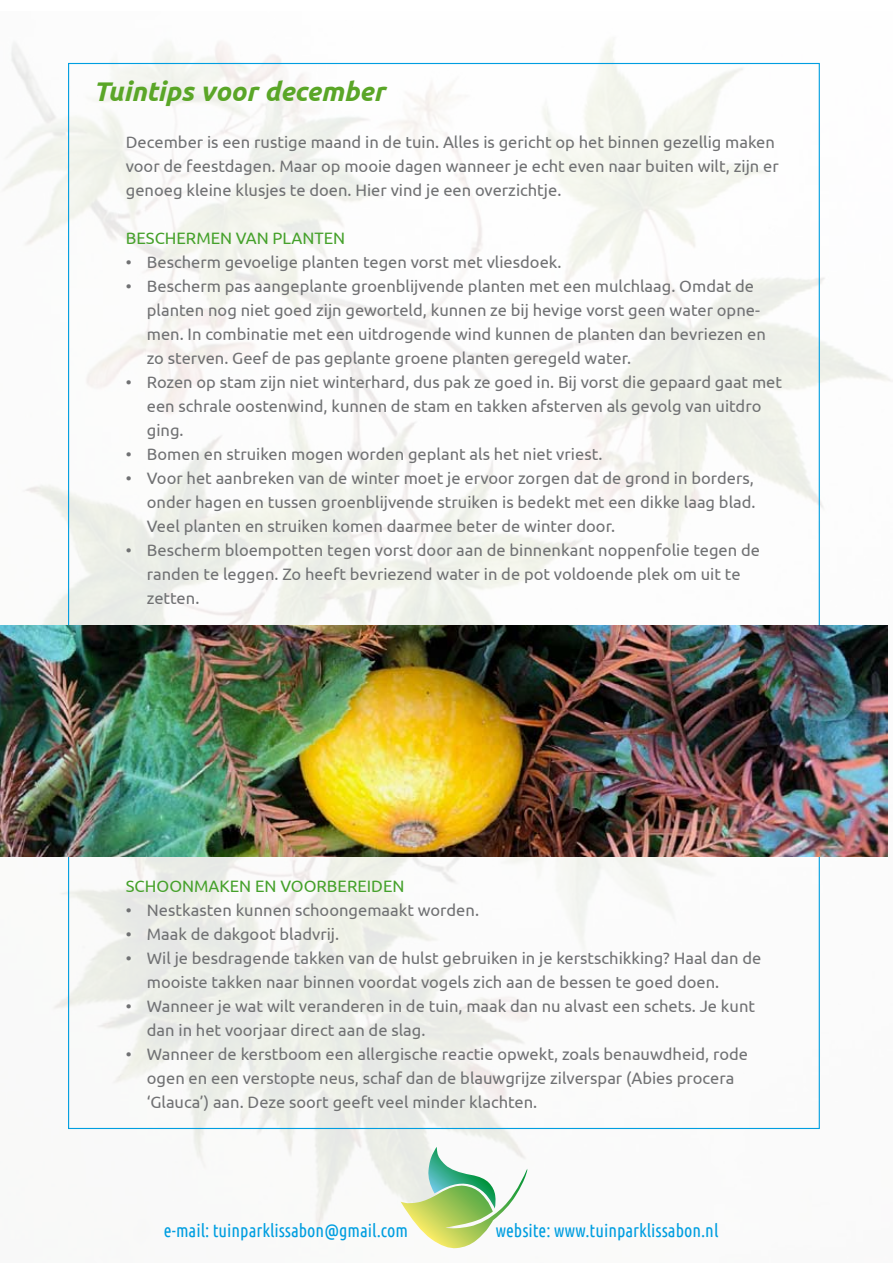
<style>
.page{position:relative;width:893px;height:1263px;background:#fff}
.page>*{position:absolute;margin:0;border:0;box-sizing:border-box;transform-origin:0 0}
.t1{font:italic 700 27px "Ubuntu";color:#5aa627}
.t2{font:18px "Ubuntu Condensed";color:#009ee0}
.t3{font:16.5px/24px "Ubuntu";color:#707173}
.t4{font:16.5px "Ubuntu";color:#45a12b}
</style>
<div class="page">
<img style="left:0;top:41px;width:891px;height:1191px">
<svg style="left:401px;top:1147px;width:126px;height:102px"></svg>
<img style="left:0;top:626px;width:887px;height:230px">
<h1 class="t1" style="left:94px;top:75px;width:293px">Tuintips voor december</h1>
<p class="t3" style="left:126px;top:130px;width:654px">December is een rustige maand in de tuin. Alles is gericht op het binnen gezellig maken voor de feestdagen. Maar op mooie dagen wanneer je echt even naar buiten wilt, zijn er genoeg kleine klusjes te doen. Hier vind je een overzichtje.</p>
<p class="t4" style="left:126px;top:228px;width:221px">BESCHERMEN VAN PLANTEN</p>
<p class="t3" style="left:126px;top:250px;width:437px">• Bescherm gevoelige planten tegen vorst met vliesdoek.</p>
<p class="t3" style="left:147px;top:274px;width:620px;text-indent:-21px">• Bescherm pas aangeplante groenblijvende planten met een mulchlaag. Omdat de planten nog niet goed zijn geworteld, kunnen ze bij hevige vorst geen water opne&shy;men. In combinatie met een uitdrogende wind kunnen de planten dan bevriezen en zo sterven. Geef de pas geplante groene planten geregeld water.</p>
<p class="t3" style="left:147px;top:370px;width:637px;text-indent:-21px">• Rozen op stam zijn niet winterhard, dus pak ze goed in. Bij vorst die gepaard gaat met een schrale oostenwind, kunnen de stam en takken afsterven als gevolg van uitdro ging.</p>
<p class="t3" style="left:126px;top:442px;width:478px">• Bomen en struiken mogen worden geplant als het niet vriest.</p>
<p class="t3" style="left:147px;top:466px;width:610px;text-align:justify;text-indent:-21px">• Voor het aanbreken van de winter moet je ervoor zorgen dat de grond in borders, onder hagen en tussen groenblijvende struiken is bedekt met een dikke laag blad.<br>Veel planten en struiken komen daarmee beter de winter door.</p>
<p class="t3" style="left:147px;top:538px;width:615px;text-indent:-21px">• Bescherm bloempotten tegen vorst door aan de binnenkant noppenfolie tegen de randen te leggen. Zo heeft bevriezend water in de pot voldoende plek om uit te zetten.</p>
<p class="t4" style="left:126px;top:876px;width:280px">SCHOONMAKEN EN VOORBEREIDEN</p>
<p class="t3" style="left:126px;top:898px;width:355px">• Nestkasten kunnen schoongemaakt worden.</p>
<p class="t3" style="left:126px;top:922px;width:215px">• Maak de dakgoot bladvrij.</p>
<p class="t3" style="left:147px;top:946px;width:616px;text-indent:-21px">• Wil je besdragende takken van de hulst gebruiken in je kerstschikking? Haal dan de mooiste takken naar binnen voordat vogels zich aan de bessen te goed doen.</p>
<p class="t3" style="left:147px;top:994px;width:610px;text-indent:-21px">• Wanneer je wat wilt veranderen in de tuin, maak dan nu alvast een schets. Je kunt dan in het voorjaar direct aan de slag.</p>
<p class="t3" style="left:147px;top:1042px;width:603px;text-indent:-21px">• Wanneer de kerstboom een allergische reactie opwekt, zoals benauwdheid, rode ogen en een verstopte neus, schaf dan de blauwgrijze zilverspar (Abies procera ‘Glauca’) aan. Deze soort geeft veel minder klachten.</p>
<p class="t2" style="left:164px;top:1220px;width:246px">e-mail: tuinparklissabon@gmail.com</p>
<p class="t2" style="left:496px;top:1220px;width:224px">website: www.tuinparklissabon.nl</p>
</div>
